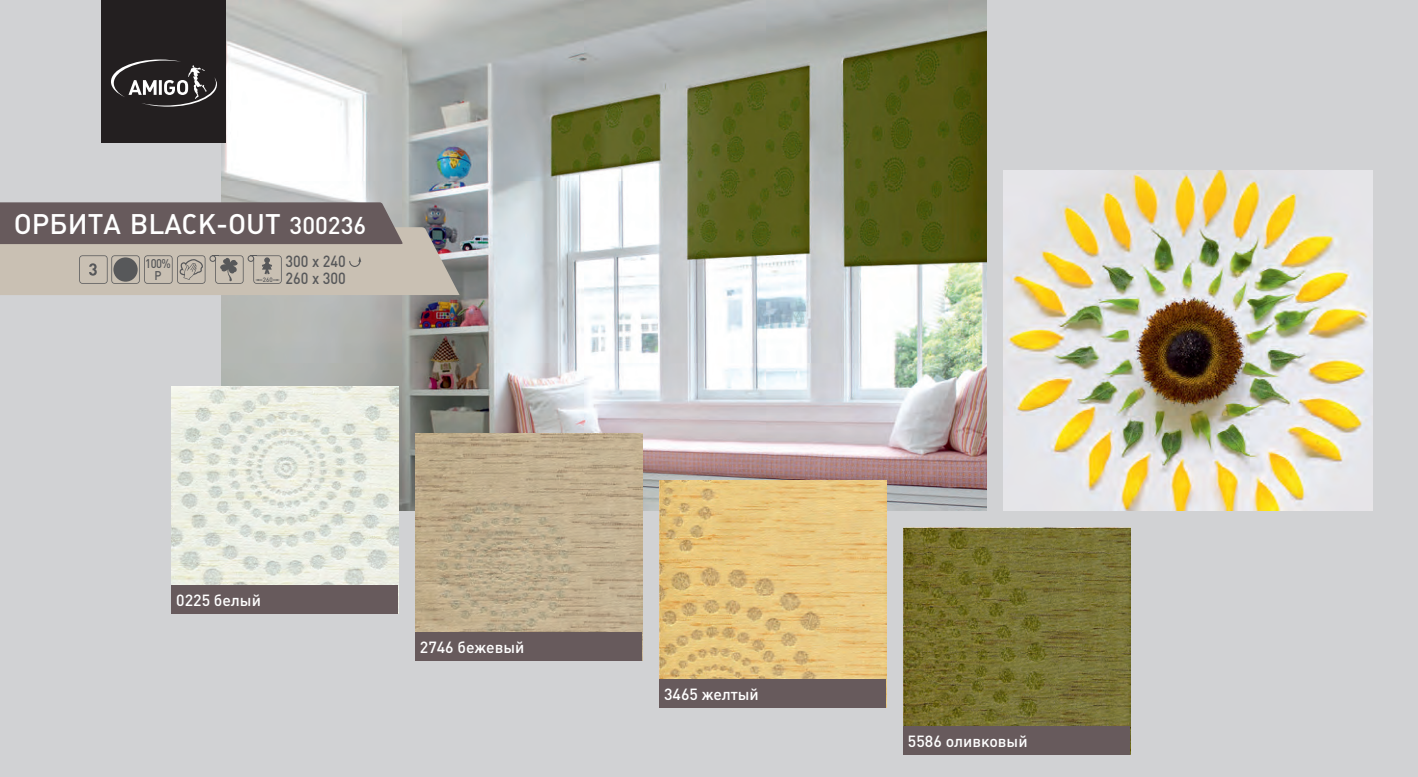
<style>
.page{position:relative;width:1418px;height:777px;background:#fff}
.page>*{position:absolute;margin:0;border:0;box-sizing:border-box;transform-origin:0 0}
.t1{font:28px "Plumb Medium C";color:#fff}
.t2{font:16px "Plumb Medium C";color:#fff}
.t3{font:16px "Plumb Medium C";color:#57585a;scale:.9 1}
.t4{font:12.6px/11.4px "Plumb Medium C";color:#57585a;text-align:center;scale:.89 1}
.t5{font:6.2px "Plumb Medium C";color:#57585a}
.s1{font-size:24px}
</style>
<div class="page">
<div style="left:0;top:0;width:1417px;height:777px;background:#d1d2d4"></div>
<img style="left:1004px;top:170px;width:368px;height:340px">
<img style="left:221px;top:0;width:765px;height:510px">
<div style="left:102px;top:0;width:124px;height:143px;background:#231f20"></div>
<svg style="left:111px;top:59px;width:106px;height:48px"></svg>
<img style="left:172px;top:386px;width:226px;height:199px">
<img style="left:659px;top:481px;width:227px;height:198px">
<img style="left:903px;top:527px;width:227px;height:227px">
<div style="left:171px;top:585px;width:227px;height:28px;background:#675a5c"></div>
<div style="left:659px;top:679px;width:227px;height:28px;background:#675a5c"></div>
<div style="left:903px;top:726px;width:226px;height:28px;background:#675a5c"></div>
<svg style="left:0;top:202px;width:459px;height:93px;background:#9a908b"></svg>
<img style="left:416px;top:433px;width:226px;height:199px">
<div style="left:415px;top:632px;width:227px;height:28px;background:#675a5c"></div>
<h1 class="t1" style="left:14px;top:211px;width:354px">ОРБИТА BLACK-OUT <span class="s1">300236</span></h1>
<p class="t4" style="left:145px;top:259px;width:30px">100%<br>Р</p>
<p class="t3" style="left:285px;top:254px;width:68px">300 х 240</p>
<p class="t5" style="left:263px;top:277px;width:12px">260</p>
<p class="t3" style="left:285px;top:271px;width:68px">260 х 300</p>
<p class="t2" style="left:176px;top:593px;width:86px">0225 белый</p>
<p class="t2" style="left:420px;top:640px;width:106px">2746 бежевый</p>
<p class="t2" style="left:664px;top:687px;width:96px">3465 желтый</p>
<p class="t2" style="left:908px;top:734px;width:121px">5586 оливковый</p>
</div>
